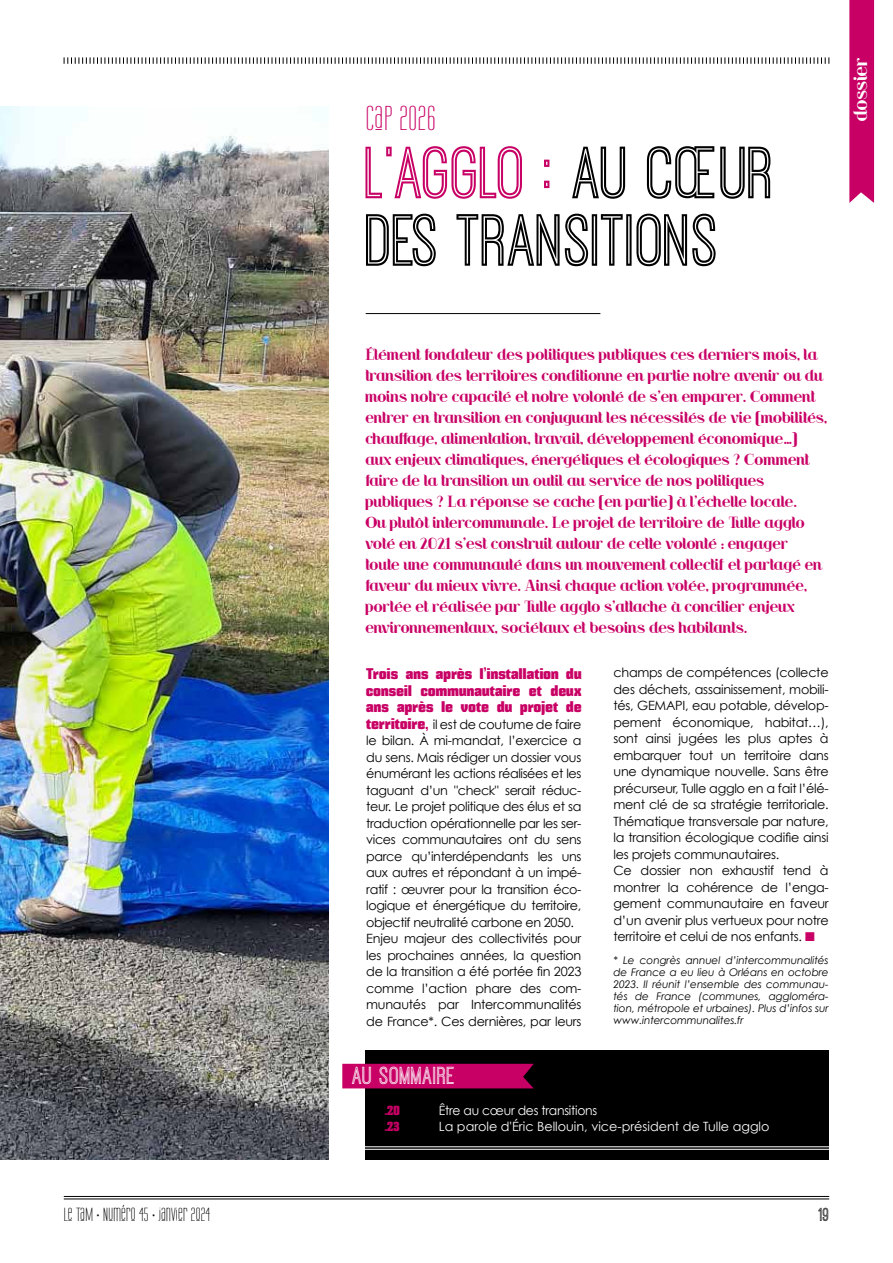
<style>
.page{position:relative;width:893px;height:1263px;background:#fff}
.page>*{position:absolute;margin:0;border:0;box-sizing:border-box;transform-origin:0 0}
.t1{font:76.5px/67.5px "Ostrich Sans Inline";letter-spacing:-.005em;color:#000;scale:.96 1}
.t2{font:30px "Labtop Unicase Upper";letter-spacing:.03em;color:#c80065}
.t3{font:25.5px "Ostrich Sans Inline";letter-spacing:.02em;color:#fff}
.t4{font:19.5px "Ostrich Sans Inline";color:#000}
.t5{font:18px "Riot Squad";letter-spacing:.015em;color:#fff}
.t6{font:16.5px "Labtop Unicase Upper";letter-spacing:.02em;color:#000}
.t7{font:15px/21px "Riot Squad";letter-spacing:.03em;color:#c80065}
.t8{font:15px/16.5px "Mikodacs";letter-spacing:.02em;color:#c80065;text-align:justify}
.t9{font:12.75px/16.5px "Century Gothic";letter-spacing:-.02em;color:#000}
.t10{font:12.75px "Century Gothic";color:#fff}
.t11{font:12.75px "Century Gothic";letter-spacing:-.02em;color:#fff}
.t12{font:12.75px "Mikodacs";color:#c80065}
.t13{font:italic 10.5px/12px "Century Gothic";letter-spacing:-.01em;color:#000;text-align:justify}
.s1{color:#c80065}
.s2{font-family:"Mikodacs";font-size:15px;color:#c80065}
</style>
<div class="page">
<hr style="left:64px;top:1196px;width:765px;height:1px;background:#000">
<hr style="left:64px;top:1199px;width:765px;height:1px;background:#000">
<svg style="left:64px;top:57px;width:766px;height:7px"></svg>
<div style="left:849px;top:0;width:25px;height:203px;background:#c80065"></div>
<hr style="left:366px;top:313px;width:234px;height:1px;background:#000">
<div style="left:366px;top:1050px;width:463px;height:109px;background:#000"></div>
<div style="left:342px;top:1064px;width:192px;height:24px;background:#c80065"></div>
<hr style="left:356px;top:1146px;width:494px;height:1px;background:#fff">
<hr style="left:356px;top:1149px;width:494px;height:1px;background:#fff">
<img style="left:0;top:106px;width:329px;height:1053px">
<p class="t6" style="left:64px;top:1204px;width:148px">LE TAM • NUMÉRO 45 • JANVIER 2O24</p>
<h2 class="t2" style="left:366px;top:100px;width:71px">CAP 2O26</h2>
<h1 class="t1" style="left:366px;top:137px;width:427px"><span class="s1">L'AGGLO :</span> AU CŒUR<br>DES TRANSITIONS</h1>
<h3 class="t5" style="left:851px;top:121px;width:65px;rotate:-90deg">dossier</h3>
<p class="t7" style="left:366px;top:344px;width:463px">Élément fondateur des politiques publiques ces derniers mois, la transition des territoires conditionne en partie notre avenir ou du moins notre capacité et notre volonté de s'en emparer. Comment entrer en transition en conjuguant les nécessités de vie (mobilités, chauffage, alimentation, travail, développement économique…)<br>aux enjeux climatiques, énergétiques et écologiques ? Comment faire de la transition un outil au service de nos politiques publiques ? La réponse se cache (en partie) à l’échelle locale.<br>Ou plutôt intercommunale. Le projet de territoire de Tulle agglo voté en 2021 s’est construit autour de cette volonté : engager<br>toute une communauté dans un mouvement collectif et partagé en faveur du mieux vivre. Ainsi chaque action votée, programmée, portée et réalisée par Tulle agglo s’attache à concilier enjeux environnementaux, sociétaux et besoins des habitants.</p>
<p class="t8" style="left:366px;top:666px;width:217px">Trois ans après l’installation du conseil communautaire et deux ans après le vote du projet de</p>
<p class="t9" style="left:366px;top:715px;width:217px"><span class="s2">territoire,</span> il est de coutume de faire le bilan. À mi-mandat, l’exercice a du sens. Mais rédiger un dossier vous énumérant les actions réalisées et les taguant d’un "check" serait réduc&shy;teur. Le projet politique des élus et sa traduction opérationnelle par les ser&shy;vices communautaires ont du sens parce qu’interdépendants les uns aux autres et répondant à un impé&shy;ratif : œuvrer pour la transition éco&shy;logique et énergétique du territoire, objectif neutralité carbone en 2050.<br>Enjeu majeur des collectivités pour les prochaines années, la question de la transition a été portée fin 2023 comme l’action phare des com&shy;munautés par Intercommunalités de France*. Ces dernières, par leurs</p>
<p class="t9" style="left:613px;top:664px;width:217px">champs de compétences (collecte des déchets, assainissement, mobili&shy;tés, GEMAPI, eau potable, dévelop&shy;pement économique, habitat…), sont ainsi jugées les plus aptes à embarquer tout un territoire dans une dynamique nouvelle. Sans être précurseur, Tulle agglo en a fait l’élé&shy;ment clé de sa stratégie territoriale.<br>Thématique transversale par nature, la transition écologique codifie ainsi les projets communautaires.<br>Ce dossier non exhaustif tend à montrer la cohérence de l’enga&shy;gement communautaire en faveur d’un avenir plus vertueux pour notre territoire et celui de nos enfants. <span class="s1">■</span></p>
<p class="t13" style="left:613px;top:954px;width:217px">* Le congrès annuel d’intercommunalités de France a eu lieu à Orléans en octobre 2023. Il réunit l’ensemble des communau&shy;tés de France (communes, aggloméra&shy;tion, métropole et urbaines). Plus d’infos sur www.intercommunalites.fr</p>
<h3 class="t3" style="left:352px;top:1062px;width:105px">AU SOMMAIRE</h3>
<p class="t12" style="left:385px;top:1102px;width:16px">.20</p>
<p class="t11" style="left:439px;top:1102px;width:160px">Être au cœur des transitions</p>
<p class="t12" style="left:385px;top:1119px;width:16px">.23</p>
<p class="t10" style="left:439px;top:1119px;width:332px">La parole d'Éric Bellouin, vice-président de Tulle agglo</p>
<h3 class="t4" style="left:819px;top:1204px;width:12px">19</h3>
</div>
